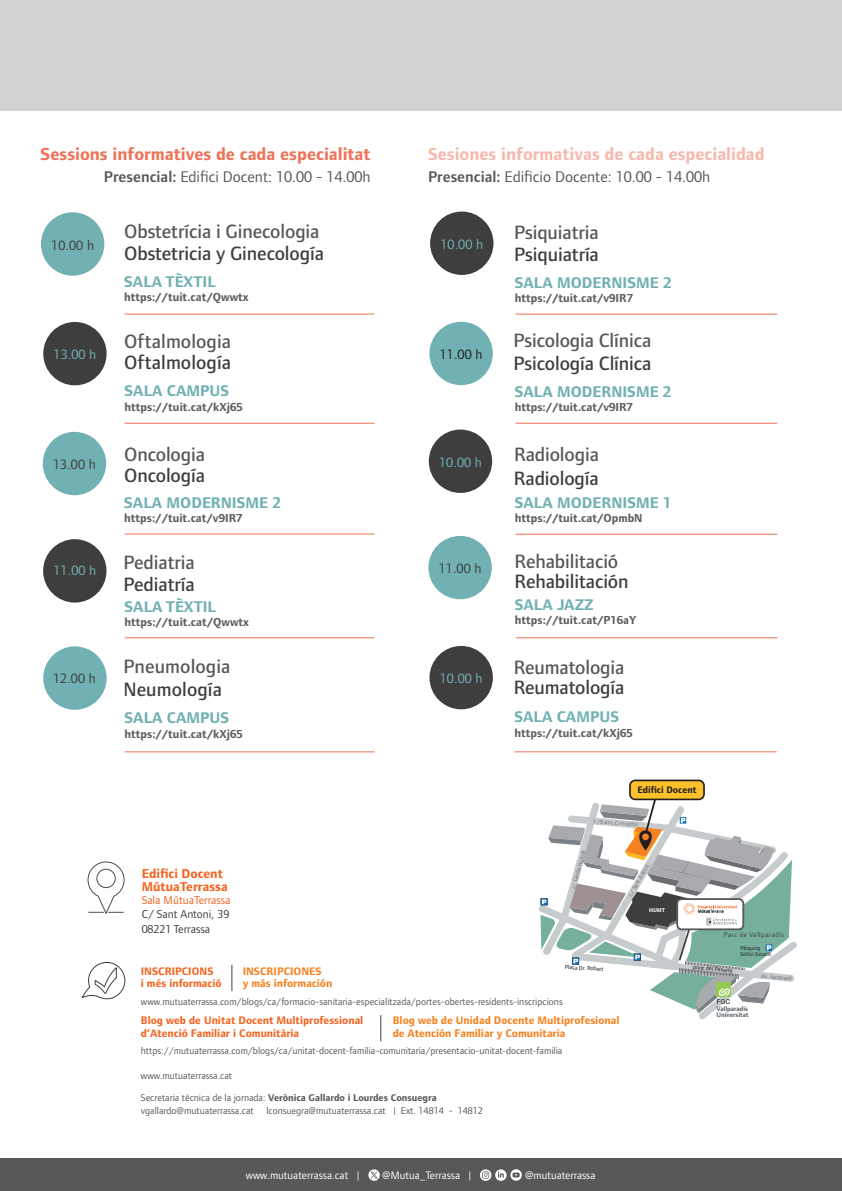
<style>
.page{position:relative;width:842px;height:1191px;background:#fff}
.page>*{position:absolute;margin:0;border:0;box-sizing:border-box;transform-origin:0 0}
.t1{font:500 20px "Foundry Form Sans";letter-spacing:-.005em;color:#57585a}
.t2{font:500 20px "Foundry Form Sans";letter-spacing:-.005em;color:#3e3e3f}
.t3{font:700 18px "Foundry Form Sans";color:#ee7358}
.t4{font:700 18px "Foundry Form Sans";color:rgb(238 115 88/.5)}
.t5{font:700 16px "Foundry Form Sans";color:#71b1b3}
.t6{font:16px "Foundry Form Sans";color:#57585a}
.t7{font:14px "Foundry Form Sans";letter-spacing:.01em;color:#71b1b3}
.t8{font:14px "Foundry Form Sans";letter-spacing:.01em;color:#3e3e3f}
.t9{font:14px "Foundry Form Sans";color:#231f20}
.t10{font:700 13.4px/13.4px "Foundry Form Sans";color:#f36421}
.t11{font:700 12px "Foundry Form Sans";color:#5d5f62}
.t12{font:11.8px/14.8px "Foundry Form Sans";color:#3f3f40}
.t13{font:11.8px "Foundry Form Sans";color:#f36421}
.t14{font:700 11.4px/12.6px "Foundry Form Sans";color:#f58220}
.t15{font:700 11.4px/12.6px "Foundry Form Sans";color:#f36421}
.t16{font:11.2px "Foundry Form Sans";color:#fff}
.t17{font:10px/12.6px "Foundry Form Sans";color:#57585a}
.t18{font:700 9.8px "Foundry Form Sans";color:#231f20}
.t19{font:7px "Foundry Form Sans";color:#3e3e3f}
.t20{font:600 6.8px/6.2px "Foundry Form Sans";color:#4e5358}
.t21{font:6.2px "Foundry Form Sans";color:#696c71}
.t22{font:6.2px "Foundry Form Sans";color:#1b171b}
.t23{font:5.8px/6.8px "Foundry Form Sans";color:#1b171b}
.t24{font:700 5.8px "Foundry Form Sans";color:#fff}
.s1{font-weight:600}
.s2{color:#231f20}
.s3{font-weight:700}
</style>
<div class="page">
<div style="left:0;top:0;width:842px;height:110px;background:#d1d2d4"></div>
<hr style="left:125px;top:751px;width:249px;height:1px;background:#ee7358">
<hr style="left:125px;top:313px;width:249px;height:1px;background:#ee7358">
<hr style="left:125px;top:423px;width:249px;height:1px;background:#ee7358">
<hr style="left:125px;top:533px;width:249px;height:1px;background:#ee7358">
<hr style="left:125px;top:637px;width:249px;height:1px;background:#ee7358">
<div style="left:630px;top:780px;width:74px;height:19px;background:#fec129;border-radius:5px"></div>
<div style="left:629px;top:779px;width:76px;height:21px;border:2px solid #231f20;border-radius:5px"></div>
<svg style="left:539px;top:788px;width:258px;height:231px"></svg>
<svg style="left:87px;top:861px;width:38px;height:53px"></svg>
<svg style="left:81px;top:962px;width:45px;height:37px"></svg>
<hr style="left:515px;top:534px;width:262px;height:1px;background:#ee7358">
<hr style="left:516px;top:637px;width:262px;height:1px;background:#ee7358">
<div style="left:43px;top:322px;width:64px;height:63px;background:#3e3e3f;border-radius:50%"></div>
<div style="left:43px;top:432px;width:63px;height:63px;background:#71b1b3;border-radius:50%"></div>
<div style="left:43px;top:646px;width:64px;height:64px;background:#71b1b3;border-radius:50%"></div>
<div style="left:428px;top:536px;width:64px;height:63px;background:#71b1b3;border-radius:50%"></div>
<div style="left:41px;top:212px;width:63px;height:64px;background:#71b1b3;border-radius:50%"></div>
<div style="left:43px;top:539px;width:63px;height:63px;background:#3e3e3f;border-radius:50%"></div>
<div style="left:429px;top:429px;width:63px;height:64px;background:#3e3e3f;border-radius:50%"></div>
<svg style="left:232px;top:964px;width:1px;height:27px"></svg>
<svg style="left:380px;top:1015px;width:1px;height:26px"></svg>
<div style="left:0;top:1158px;width:842px;height:33px;background:#57585a"></div>
<svg style="left:368px;top:1169px;width:12px;height:11px"></svg>
<svg style="left:480px;top:1169px;width:42px;height:11px"></svg>
<hr style="left:515px;top:313px;width:262px;height:1px;background:#ee7358">
<div style="left:430px;top:211px;width:63px;height:64px;background:#3e3e3f;border-radius:50%"></div>
<hr style="left:515px;top:423px;width:262px;height:1px;background:#ee7358">
<div style="left:429px;top:322px;width:64px;height:63px;background:#71b1b3;border-radius:50%"></div>
<hr style="left:515px;top:751px;width:262px;height:1px;background:#ee7358">
<div style="left:429px;top:646px;width:64px;height:63px;background:#3e3e3f;border-radius:50%"></div>
<h2 class="t3" style="left:41px;top:144px;width:331px">Sessions informatives de cada especialitat</h2>
<h3 class="t6" style="left:104px;top:168px;width:268px"><span class="s1">Presencial:</span> Edifici Docent: 10.00 - 14.00h</h3>
<h2 class="t4" style="left:428px;top:144px;width:338px">Sesiones informativas de cada especialidad</h2>
<h3 class="t6" style="left:428px;top:168px;width:284px"><span class="s1">Presencial:</span> Edificio Docente: 10.00 - 14.00h</h3>
<h3 class="t8" style="left:51px;top:237px;width:44px">10.00 h</h3>
<h1 class="t1" style="left:124px;top:220px;width:197px">Obstetrícia i Ginecologia</h1>
<h1 class="t2" style="left:124px;top:242px;width:201px">Obstetricia y Ginecología</h1>
<h3 class="t5" style="left:124px;top:272px;width:93px">SALA TÈXTIL</h3>
<p class="t11" style="left:124px;top:290px;width:126px">https://tuit.cat/Qwwtx</p>
<h3 class="t7" style="left:440px;top:237px;width:44px">10.00 h</h3>
<h1 class="t1" style="left:514px;top:221px;width:86px">Psiquiatria</h1>
<h3 class="t5" style="left:515px;top:273px;width:158px">SALA MODERNISME 2</h3>
<p class="t11" style="left:515px;top:291px;width:120px">https://tuit.cat/v9IR7</p>
<h1 class="t2" style="left:514px;top:243px;width:86px">Psiquiatría</h1>
<h3 class="t7" style="left:54px;top:346px;width:44px">13.00 h</h3>
<h1 class="t1" style="left:124px;top:330px;width:108px">Oftalmologia</h1>
<h1 class="t2" style="left:124px;top:351px;width:108px">Oftalmología</h1>
<h3 class="t5" style="left:125px;top:382px;width:106px">SALA CAMPUS</h3>
<p class="t11" style="left:125px;top:400px;width:120px">https://tuit.cat/kXj65</p>
<h3 class="t9" style="left:440px;top:347px;width:44px">11.00 h</h3>
<h1 class="t1" style="left:513px;top:329px;width:139px">Psicologia Clínica</h1>
<h3 class="t5" style="left:515px;top:382px;width:158px">SALA MODERNISME 2</h3>
<p class="t11" style="left:515px;top:400px;width:120px">https://tuit.cat/v9IR7</p>
<h1 class="t2" style="left:513px;top:352px;width:139px">Psicología Clínica</h1>
<h3 class="t8" style="left:53px;top:456px;width:44px">13.00 h</h3>
<h1 class="t1" style="left:124px;top:443px;width:82px">Oncologia</h1>
<h1 class="t2" style="left:124px;top:464px;width:82px">Oncología</h1>
<h3 class="t7" style="left:439px;top:455px;width:44px">10.00 h</h3>
<h1 class="t1" style="left:514px;top:443px;width:86px">Radiologia</h1>
<h1 class="t2" style="left:514px;top:467px;width:86px">Radiología</h1>
<h3 class="t5" style="left:124px;top:494px;width:158px">SALA MODERNISME 2</h3>
<p class="t11" style="left:124px;top:511px;width:120px">https://tuit.cat/v9IR7</p>
<h3 class="t5" style="left:515px;top:494px;width:158px">SALA MODERNISME 1</h3>
<p class="t11" style="left:515px;top:511px;width:129px">https://tuit.cat/OpmbN</p>
<h3 class="t7" style="left:53px;top:562px;width:44px">11.00 h</h3>
<h1 class="t1" style="left:123px;top:551px;width:73px">Pediatria</h1>
<h1 class="t2" style="left:123px;top:573px;width:73px">Pediatría</h1>
<h3 class="t8" style="left:439px;top:560px;width:44px">11.00 h</h3>
<h1 class="t1" style="left:515px;top:550px;width:105px">Rehabilitació</h1>
<h1 class="t2" style="left:515px;top:570px;width:115px">Rehabilitación</h1>
<h3 class="t5" style="left:125px;top:598px;width:93px">SALA TÈXTIL</h3>
<p class="t11" style="left:125px;top:615px;width:126px">https://tuit.cat/Qwwtx</p>
<h3 class="t5" style="left:515px;top:596px;width:80px">SALA JAZZ</h3>
<p class="t11" style="left:515px;top:613px;width:123px">https://tuit.cat/P16aY</p>
<h3 class="t8" style="left:53px;top:671px;width:44px">12.00 h</h3>
<h1 class="t1" style="left:123px;top:655px;width:109px">Pneumologia</h1>
<h1 class="t2" style="left:123px;top:678px;width:100px">Neumología</h1>
<h3 class="t5" style="left:125px;top:709px;width:106px">SALA CAMPUS</h3>
<p class="t11" style="left:125px;top:727px;width:120px">https://tuit.cat/kXj65</p>
<h3 class="t7" style="left:440px;top:670px;width:44px">10.00 h</h3>
<h1 class="t1" style="left:514px;top:656px;width:112px">Reumatologia</h1>
<h1 class="t2" style="left:514px;top:676px;width:112px">Reumatología</h1>
<h3 class="t5" style="left:514px;top:708px;width:106px">SALA CAMPUS</h3>
<p class="t11" style="left:514px;top:726px;width:120px">https://tuit.cat/kXj65</p>
<p class="t18" style="left:637px;top:784px;width:61px">Edifici Docent</p>
<p class="t21" style="left:594px;top:817px;width:46px;rotate:4deg">c/Sant Cristòfol</p>
<h3 class="t10" style="left:142px;top:866px;width:87px">Edifici Docent<br>MútuaTerrassa</h3>
<p class="t13" style="left:142px;top:894px;width:90px">Sala MútuaTerrassa</p>
<p class="t12" style="left:142px;top:906px;width:89px">C/ Sant Antoni, 39<br>08221 Terrassa</p>
<p class="t21" style="left:570px;top:888px;width:42px;rotate:-75deg">c/ Garcia Humet</p>
<p class="t21" style="left:627px;top:894px;width:37px;rotate:-61deg">c/ Sant Antoni</p>
<p class="t24" style="left:649px;top:906px;width:17px">HUMT</p>
<p class="t19" style="left:724px;top:931px;width:62px;rotate:-1deg">Parc de Vallparadís</p>
<p class="t23" style="left:740px;top:944px;width:33px">Pàrquing<br>Edi<span class="s2">fici Estació</span></p>
<p class="t22" style="left:565px;top:963px;width:40px;rotate:3deg">Plaça Dr. Robert</p>
<p class="t22" style="left:693px;top:963px;width:41px;rotate:5deg">pont del Passeig</p>
<p class="t15" style="left:141px;top:964px;width:82px">INSCRIPCIONS<br>i més informació</p>
<p class="t17" style="left:141px;top:995px;width:423px">www.mutuaterrassa.com/blogs/ca/formacio-sanitaria-especialitzada/portes-obertes-residents-inscripcions</p>
<p class="t15" style="left:141px;top:1014px;width:224px">Blog web de Unitat Docent Multiprofessional d’Atenció Familiar i Comunitària</p>
<p class="t17" style="left:141px;top:1044px;width:423px">https://mutuaterrassa.com/blogs/ca/unitat-docent-familia-comunitaria/presentacio-unitat-docent-familia</p>
<p class="t17" style="left:141px;top:1069px;width:93px">www.mutuaterrassa.cat</p>
<p class="t14" style="left:243px;top:964px;width:91px">INSCRIPCIONES<br>y más información</p>
<p class="t20" style="left:717px;top:1005px;width:33px">Vallparadís<br>Universitat</p>
<p class="t14" style="left:393px;top:1014px;width:228px">Blog web de Unidad Docente Multiprofesional de Atención Familiar y Comunitaria</p>
<p class="t17" style="left:141px;top:1091px;width:297px">Secretaria tècnica de la jornada: <span class="s3">Verònica Gallardo i Lourdes Consuegra </span>vgallardo@mutuaterrassa.cat</p>
<p class="t17" style="left:266px;top:1104px;width:218px">lconsuegra@mutuaterrassa.cat | Ext. 14814 - 14812</p>
<p class="t21" style="left:761px;top:972px;width:32px;rotate:5deg">Av. Jacquard</p>
<p class="t16" style="left:246px;top:1168px;width:115px">www.mutuaterrassa.cat |</p>
<p class="t16" style="left:382px;top:1168px;width:91px">@Mutua_Terrassa |</p>
<p class="t16" style="left:525px;top:1168px;width:72px">@mutuaterrassa</p>
</div>
